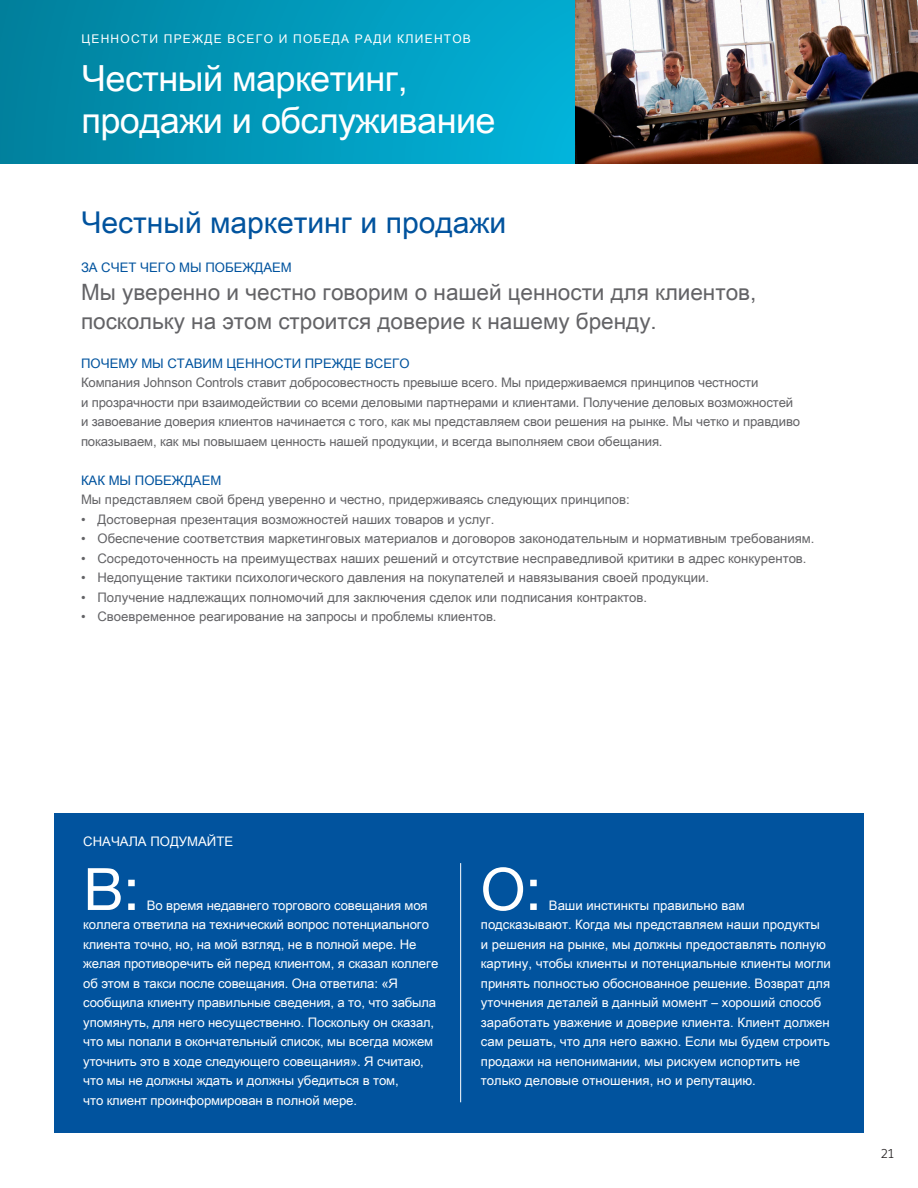
<style>
.page{position:relative;width:918px;height:1188px;background:#fff}
.page>*{position:absolute;margin:0;border:0;box-sizing:border-box;transform-origin:0 0}
.Q___A{font:58.5px "Helvetica Neue";color:#fff}
.Section_Headline{font:36px/42px "Arial Unicode MS";letter-spacing:-.015em;color:#fff}
.Section_Headline_-_B{font:30px "Arial Unicode MS";color:#01539e}
.How_We_Win_Body{font:22.5px/28.5px "Arial Unicode MS";color:#636366}
.t1{font:13.5px "Maurea Light Lf";color:#231f20}
.Q___A-2{font:13.2px/19.5px "Arial Unicode MS";letter-spacing:-.01em;color:#fff}
.Body{font:13.2px/19.5px "Arial Unicode MS";color:#636366}
.Section_Subhead{font:13.2px "Arial Unicode MS";color:#01539e}
.Section_Subhead-2{font:13.2px "Arial Unicode MS";color:#fff}
.Section_Descriptor{font:12px "Arial Unicode MS";letter-spacing:.1em;color:#fff}
</style>
<div class="page">
<div style="left:54px;top:814px;width:810px;height:319px;background:#01539e"></div>
<div style="left:0;top:0;width:625px;height:163px;background:linear-gradient(to right,#01819d,#02b5dd)"></div>
<hr style="left:460px;top:863px;width:1px;height:239px;background:#fff">
<img style="left:575px;top:0;width:343px;height:163px">
<p class="Section_Descriptor" style="left:82px;top:30px;width:391px">ЦЕННОСТИ ПРЕЖДЕ ВСЕГО И ПОБЕДА РАДИ КЛИЕНТОВ</p>
<p class="Section_Headline" style="left:82px;top:57px;width:416px">Честный маркетинг, продажи и обслуживание</p>
<p class="Section_Headline_-_B" style="left:81px;top:200px;width:427px">Честный маркетинг и продажи</p>
<p class="Section_Subhead" style="left:81px;top:258px;width:212px">ЗА СЧЕТ ЧЕГО МЫ ПОБЕЖДАЕМ</p>
<p class="How_We_Win_Body" style="left:81px;top:278px;width:677px">Мы уверенно и честно говорим о нашей ценности для клиентов, поскольку на этом строится доверие к нашему бренду.</p>
<p class="Section_Subhead" style="left:81px;top:354px;width:330px">ПОЧЕМУ МЫ СТАВИМ ЦЕННОСТИ ПРЕЖДЕ ВСЕГО</p>
<p class="Body" style="left:81px;top:373px;width:721px">Компания Johnson Controls ставит добросовестность превыше всего. Мы придерживаемся принципов честности<br>и прозрачности при взаимодействии со всеми деловыми партнерами и клиентами. Получение деловых возможностей и завоевание доверия клиентов начинается с того, как мы представляем свои решения на рынке. Мы четко и правдиво показываем, как мы повышаем ценность нашей продукции, и всегда выполняем свои обещания.</p>
<p class="Section_Subhead" style="left:81px;top:471px;width:142px">КАК МЫ ПОБЕЖДАЕМ</p>
<p class="Body" style="left:81px;top:490px;width:550px">Мы представляем свой бренд уверенно и честно, придерживаясь следующих принципов:</p>
<p class="Body" style="left:81px;top:509px;width:413px">• Достоверная презентация возможностей наших товаров и услуг.</p>
<p class="Body" style="left:81px;top:529px;width:733px">• Обеспечение соответствия маркетинговых материалов и договоров законодательным и нормативным требованиям.</p>
<p class="Body" style="left:81px;top:548px;width:725px">• Сосредоточенность на преимуществах наших решений и отсутствие несправедливой критики в адрес конкурентов.</p>
<p class="Body" style="left:81px;top:568px;width:627px">• Недопущение тактики психологического давления на покупателей и навязывания своей продукции.</p>
<p class="Body" style="left:81px;top:587px;width:565px">• Получение надлежащих полномочий для заключения сделок или подписания контрактов.</p>
<p class="Body" style="left:81px;top:607px;width:415px">• Своевременное реагирование на запросы и проблемы клиентов.</p>
<p class="Section_Subhead-2" style="left:83px;top:832px;width:151px">СНАЧАЛА ПОДУМАЙТЕ</p>
<p class="Q___A" style="left:83px;top:847px;width:58px">В:</p>
<p class="Q___A-2" style="left:83px;top:895px;width:357px;text-indent:64px">Во время недавнего торгового совещания моя коллега ответила на технический вопрос потенциального клиента точно, но, на мой взгляд, не в полной мере. Не желая противоречить ей перед клиентом, я сказал коллеге об этом в такси после совещания. Она ответила: «Я сообщила клиенту правильные сведения, а то, что забыла упомянуть, для него несущественно. Поскольку он сказал, что мы попали в окончательный список, мы всегда можем уточнить это в ходе следующего совещания». Я считаю, что мы не должны ждать и должны убедиться в том,<br>что клиент проинформирован в полной мере.</p>
<p class="Q___A" style="left:481px;top:847px;width:62px">О:</p>
<p class="Q___A-2" style="left:481px;top:895px;width:352px;text-indent:68px">Ваши инстинкты правильно вам подсказывают. Когда мы представляем наши продукты<br>и решения на рынке, мы должны предоставлять полную картину, чтобы клиенты и потенциальные клиенты могли принять полностью обоснованное решение. Возврат для уточнения деталей в данный момент – хороший способ заработать уважение и доверие клиента. Клиент должен сам решать, что для него важно. Если мы будем строить продажи на непонимании, мы рискуем испортить не только деловые отношения, но и репутацию.</p>
<p class="t1" style="left:881px;top:1145px;width:14px">21</p>
</div>
